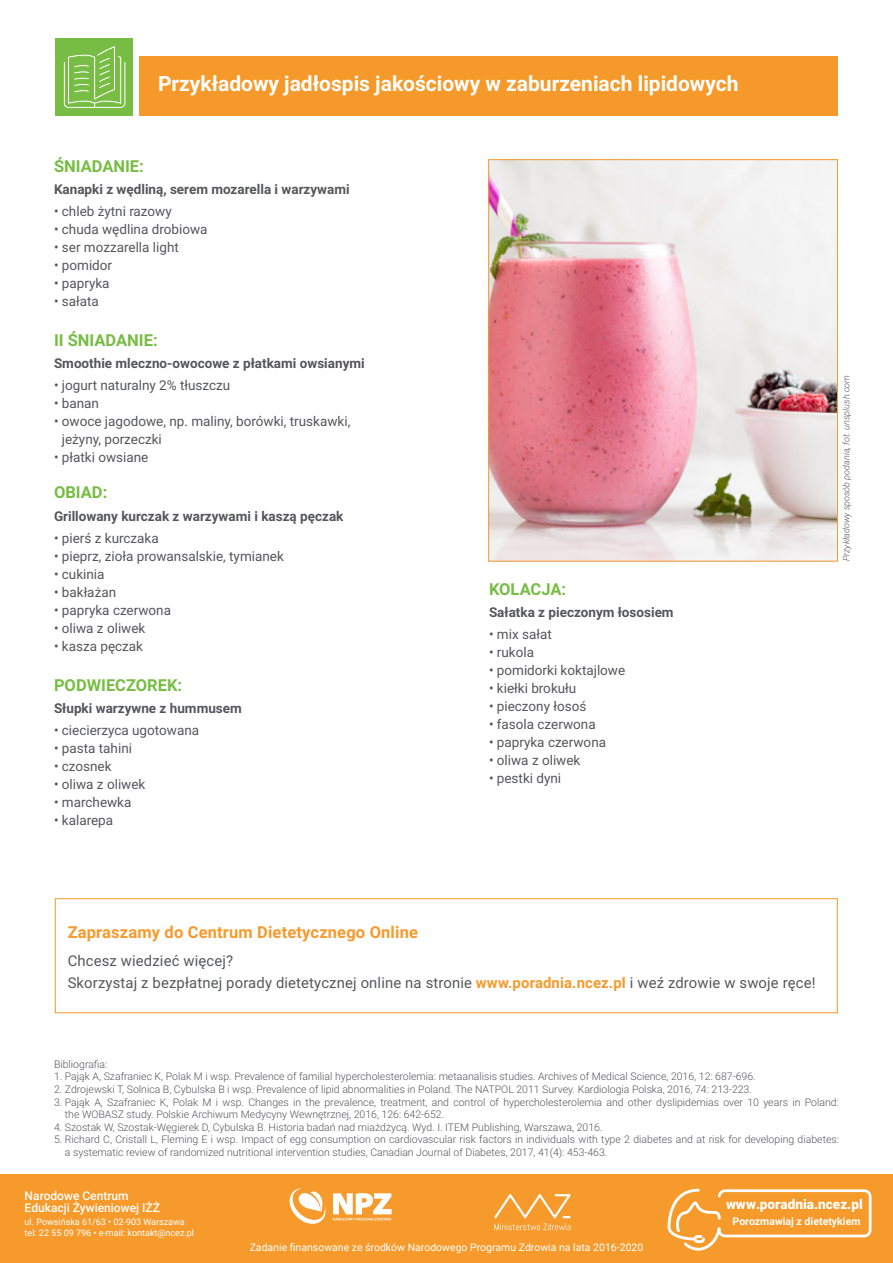
<style>
.page{position:relative;width:893px;height:1263px;background:#fff}
.page>*{position:absolute;margin:0;border:0;box-sizing:border-box;transform-origin:0 0}
.t1{font:700 21px "Roboto";color:#fff}
.t2{font:700 16.5px "Roboto";color:#77bc43}
.t3{font:700 16.5px "Roboto";letter-spacing:.01em;color:#f59a2b}
.t4{font:14.85px/22.5px "Roboto";letter-spacing:.01em;color:#56575b}
.t5{font:900 13.65px "Roboto";color:#fff}
.t6{font:13.5px/18px "Roboto";color:#55565a}
.t7{font:700 13.5px "Roboto";color:#55565a}
.t8{font:500 12px/12px "Roboto";color:#fff}
.t9{font:300 10.5px/12.6px "Roboto";color:#55565a}
.t10{font:10.5px "Roboto";color:#fff}
.t11{font:700 10.5px "Roboto";color:#fff}
.t12{font:9px/10.8px "Roboto";color:#fff}
.t13{font:italic 300 9px "Roboto";color:#56575b}
.s1{font-weight:700;color:#f59a2b}
</style>
<div class="page">
<div style="left:0;top:1174px;width:893px;height:89px;background:#f59a2b"></div>
<svg style="left:290px;top:1188px;width:36px;height:36px"></svg>
<svg style="left:333px;top:1193px;width:59px;height:27px"></svg>
<svg style="left:667px;top:1188px;width:205px;height:63px"></svg>
<svg style="left:494px;top:1194px;width:77px;height:36px"></svg>
<div style="left:55px;top:38px;width:78px;height:78px;background:#77bc43"></div>
<div style="left:139px;top:56px;width:699px;height:60px;background:#f59a2a"></div>
<svg style="left:63px;top:46px;width:63px;height:62px"></svg>
<img style="left:490px;top:161px;width:346px;height:398px">
<div style="left:488px;top:159px;width:350px;height:402px;border:1px solid #f59a2b"></div>
<div style="left:55px;top:898px;width:783px;height:115px;border:1px solid #f59a2a"></div>
<h1 class="t1" style="left:158px;top:68px;width:582px">Przykładowy jadłospis jakościowy w zaburzeniach lipidowych</h1>
<h2 class="t2" style="left:54px;top:154px;width:91px">ŚNIADANIE:</h2>
<p class="t7" style="left:54px;top:180px;width:297px">Kanapki z wędliną, serem mozarella i warzywami</p>
<p class="t6" style="left:54px;top:202px;width:119px">• chleb żytni razowy</p>
<p class="t6" style="left:54px;top:220px;width:155px">• chuda wędlina drobiowa</p>
<p class="t6" style="left:54px;top:238px;width:126px">• ser mozzarella light</p>
<p class="t6" style="left:54px;top:256px;width:60px">• pomidor</p>
<p class="t6" style="left:54px;top:274px;width:57px">• papryka</p>
<p class="t6" style="left:54px;top:292px;width:46px">• sałata</p>
<h2 class="t2" style="left:54px;top:329px;width:105px">II ŚNIADANIE:</h2>
<p class="t7" style="left:54px;top:354px;width:312px">Smoothie mleczno-owocowe z płatkami owsianymi</p>
<p class="t6" style="left:54px;top:376px;width:178px">• jogurt naturalny 2% tłuszczu</p>
<p class="t6" style="left:54px;top:394px;width:47px">• banan</p>
<p class="t6" style="left:62px;top:412px;width:290px;text-indent:-8px">• owoce jagodowe, np. maliny, borówki, truskawki, jeżyny, porzeczki</p>
<p class="t6" style="left:54px;top:448px;width:96px">• płatki owsiane</p>
<h2 class="t2" style="left:54px;top:481px;width:55px">OBIAD:</h2>
<p class="t7" style="left:54px;top:506px;width:291px">Grillowany kurczak z warzywami i kaszą pęczak</p>
<p class="t6" style="left:54px;top:529px;width:106px">• pierś z kurczaka</p>
<p class="t6" style="left:54px;top:547px;width:231px">• pieprz, zioła prowansalskie, tymianek</p>
<p class="t6" style="left:54px;top:565px;width:52px">• cukinia</p>
<p class="t6" style="left:54px;top:583px;width:64px">• bakłażan</p>
<p class="t6" style="left:54px;top:601px;width:119px">• papryka czerwona</p>
<p class="t6" style="left:54px;top:619px;width:93px">• oliwa z oliwek</p>
<p class="t6" style="left:54px;top:637px;width:91px">• kasza pęczak</p>
<h2 class="t2" style="left:54px;top:673px;width:130px">PODWIECZOREK:</h2>
<p class="t7" style="left:54px;top:699px;width:189px">Słupki warzywne z hummusem</p>
<p class="t6" style="left:54px;top:721px;width:147px">• ciecierzyca ugotowana</p>
<p class="t6" style="left:54px;top:739px;width:80px">• pasta tahini</p>
<p class="t6" style="left:54px;top:757px;width:59px">• czosnek</p>
<p class="t6" style="left:54px;top:775px;width:93px">• oliwa z oliwek</p>
<p class="t6" style="left:54px;top:793px;width:79px">• marchewka</p>
<p class="t6" style="left:54px;top:811px;width:61px">• kalarepa</p>
<h2 class="t2" style="left:489px;top:577px;width:79px">KOLACJA:</h2>
<p class="t7" style="left:489px;top:602px;width:186px">Sałatka z pieczonym łososiem</p>
<p class="t6" style="left:489px;top:625px;width:64px">• mix sałat</p>
<p class="t6" style="left:489px;top:643px;width:47px">• rukola</p>
<p class="t6" style="left:489px;top:661px;width:138px">• pomidorki koktajlowe</p>
<p class="t6" style="left:489px;top:679px;width:89px">• kiełki brokułu</p>
<p class="t6" style="left:489px;top:697px;width:99px">• pieczony łosoś</p>
<p class="t6" style="left:489px;top:715px;width:108px">• fasola czerwona</p>
<p class="t6" style="left:489px;top:733px;width:119px">• papryka czerwona</p>
<p class="t6" style="left:489px;top:751px;width:93px">• oliwa z oliwek</p>
<p class="t6" style="left:489px;top:769px;width:74px">• pestki dyni</p>
<p class="t13" style="left:840px;top:561px;width:188px;rotate:-90deg">Przykładowy sposób podania, fot. unsplush.com</p>
<h2 class="t3" style="left:68px;top:921px;width:352px">Zapraszamy do Centrum Dietetycznego Online</h2>
<h3 class="t4" style="left:68px;top:948px;width:749px">Chcesz wiedzieć więcej?<br>Skorzystaj z bezpłatnej porady dietetycznej online na stronie <span class="s1">www.poradnia.ncez.pl</span> i weź zdrowie w swoje ręce!</h3>
<p class="t9" style="left:54px;top:1057px;width:55px">Bibliografia:</p>
<p class="t9" style="left:54px;top:1070px;width:703px">1. Pająk A, Szafraniec K, Polak M i wsp. Prevalence of familial hypercholesterolemia: metaanalisis studies. Archives of Medical Science, 2016, 12: 687-696.</p>
<p class="t9" style="left:54px;top:1082px;width:699px">2. Zdrojewski T, Solnica B, Cybulska B i wsp. Prevalence of lipid abnormalities in Poland. The NATPOL 2011 Survey. Kardiologia Polska, 2016, 74: 213-223.</p>
<p class="t9" style="left:65px;top:1095px;width:776px;text-indent:-11px">3. Pająk A, Szafraniec K, Polak M i wsp. Changes in the prevalence, treatment, and control of hypercholesterolemia and other dyslipidemias over 10 years in Poland: the WOBASZ study. Polskie Archiwum Medycyny Wewnętrznej, 2016, 126: 642-652.</p>
<p class="t9" style="left:54px;top:1120px;width:550px">4. Szostak W, Szostak-Węgierek D, Cybulska B. Historia badań nad miażdżycą. Wyd. I. ITEM Publishing, Warszawa, 2016.</p>
<p class="t9" style="left:65px;top:1133px;width:776px;text-indent:-11px">5. Richard C, Cristall L, Fleming E i wsp. Impact of egg consumption on cardiovascular risk factors in individuals with type 2 diabetes and at risk for developing diabetes: a systematic review of randomized nutritional intervention studies, Canadian Journal of Diabetes, 2017, 41(4): 453-463.</p>
<p class="t8" style="left:25px;top:1190px;width:137px">Narodowe Centrum<br>Edukacji Żywieniowej IŻŻ</p>
<p class="t12" style="left:25px;top:1216px;width:171px">ul. Powsińska 61/63 • 02-903 Warszawa tel: 22 55 09 796 • e-mail: kontakt@ncez.pl</p>
<p class="t11" style="left:733px;top:1214px;width:129px">Porozmawiaj z dietetykiem</p>
<h3 class="t5" style="left:726px;top:1195px;width:138px">www.poradnia.ncez.pl</h3>
<p class="t10" style="left:250px;top:1240px;width:395px">Zadanie finansowane ze środków Narodowego Programu Zdrowia na lata 2016-2020</p>
</div>
